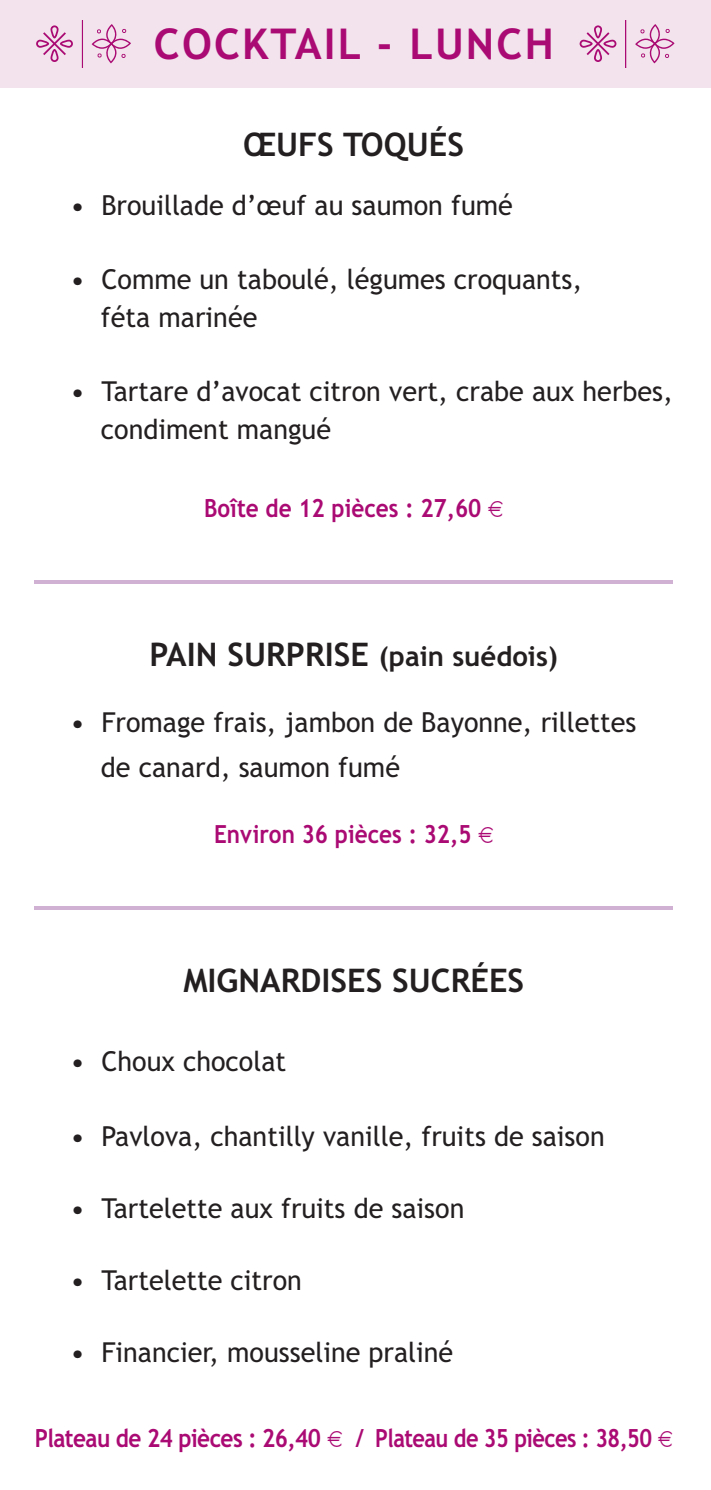
<style>
.page{position:relative;width:711px;height:1490px;background:#fff}
.page>*{position:absolute;margin:0;border:0;box-sizing:border-box;transform-origin:0 0}
.t1{font:700 42.5px "Trebuchet MS";letter-spacing:.05em;color:#aa0a73}
.t2{font:700 32.5px "Trebuchet MS";color:#231f20}
.t3{font:27.5px/38.2px "Trebuchet MS";color:#231f20;scale:1.04 1}
.t4{font:700 27.5px "Trebuchet MS";color:#231f20}
.t5{font:700 25px "Trebuchet MS";letter-spacing:-.025em;color:#aa0a73;scale:.9 1}
.t6{font:700 25px "Trebuchet MS";color:#aa0a73;scale:.9 1}
.s1{font-family:"Euro";font-weight:400;font-size:20px}
.s2{font-size:32.5px}
</style>
<div class="page">
<hr style="left:35px;top:580px;width:637px;height:4px;background:#d0b1d3">
<hr style="left:35px;top:906px;width:637px;height:3px;background:#d0b1d3">
<div style="left:0;top:0;width:710px;height:88px;background:#f2e3ec"></div>
<svg style="left:36px;top:25px;width:37px;height:37px"></svg>
<svg style="left:92px;top:24px;width:39px;height:39px"></svg>
<hr style="left:82px;top:20px;width:1px;height:48px;background:#aa0a73">
<svg style="left:579px;top:25px;width:37px;height:37px"></svg>
<svg style="left:635px;top:24px;width:39px;height:39px"></svg>
<hr style="left:625px;top:20px;width:1px;height:48px;background:#aa0a73">
<h1 class="t1" style="left:154px;top:27px;width:401px">COCKTAIL - LUNCH</h1>
<p class="t2" style="left:243px;top:131px;width:222px">ŒUFS TOQUÉS</p>
<p class="t3" style="left:70px;top:189px;width:427px">• Brouillade d’œuf au saumon fumé</p>
<p class="t3" style="left:101px;top:262px;width:464px;text-indent:-31px">• Comme un taboulé, légumes croquants, féta marinée</p>
<p class="t3" style="left:101px;top:374px;width:551px;text-indent:-31px">• Tartare d’avocat citron vert, crabe aux herbes, condiment mangué</p>
<p class="t6" style="left:204px;top:498px;width:334px">Boîte de 12 pièces : 27,60 <span class="s1">E</span></p>
<p class="t4" style="left:149px;top:645px;width:410px"><span class="s2">PAIN SURPRISE</span> (pain suédois)</p>
<p class="t3" style="left:101px;top:702px;width:516px;line-height:45px;text-indent:-31px">• Fromage frais, jambon de Bayonne, rillettes de canard, saumon fumé</p>
<p class="t6" style="left:214px;top:824px;width:312px">Environ 36 pièces : 32,5 <span class="s1">E</span></p>
<p class="t2" style="left:183px;top:967px;width:342px">MIGNARDISES SUCRÉES</p>
<p class="t3" style="left:70px;top:1045px;width:209px">• Choux chocolat</p>
<p class="t3" style="left:70px;top:1119px;width:515px">• Pavlova, chantilly vanille, fruits de saison</p>
<p class="t3" style="left:70px;top:1191px;width:380px">• Tartelette aux fruits de saison</p>
<p class="t3" style="left:70px;top:1263px;width:224px">• Tartelette citron</p>
<p class="t3" style="left:70px;top:1336px;width:370px">• Financier, mousseline praliné</p>
<p class="t5" style="left:35px;top:1428px;width:710px">Plateau de 24 pièces : 26,40 <span class="s1">E</span> / Plateau de 35 pièces : 38,50 <span class="s1">E</span></p>
</div>
